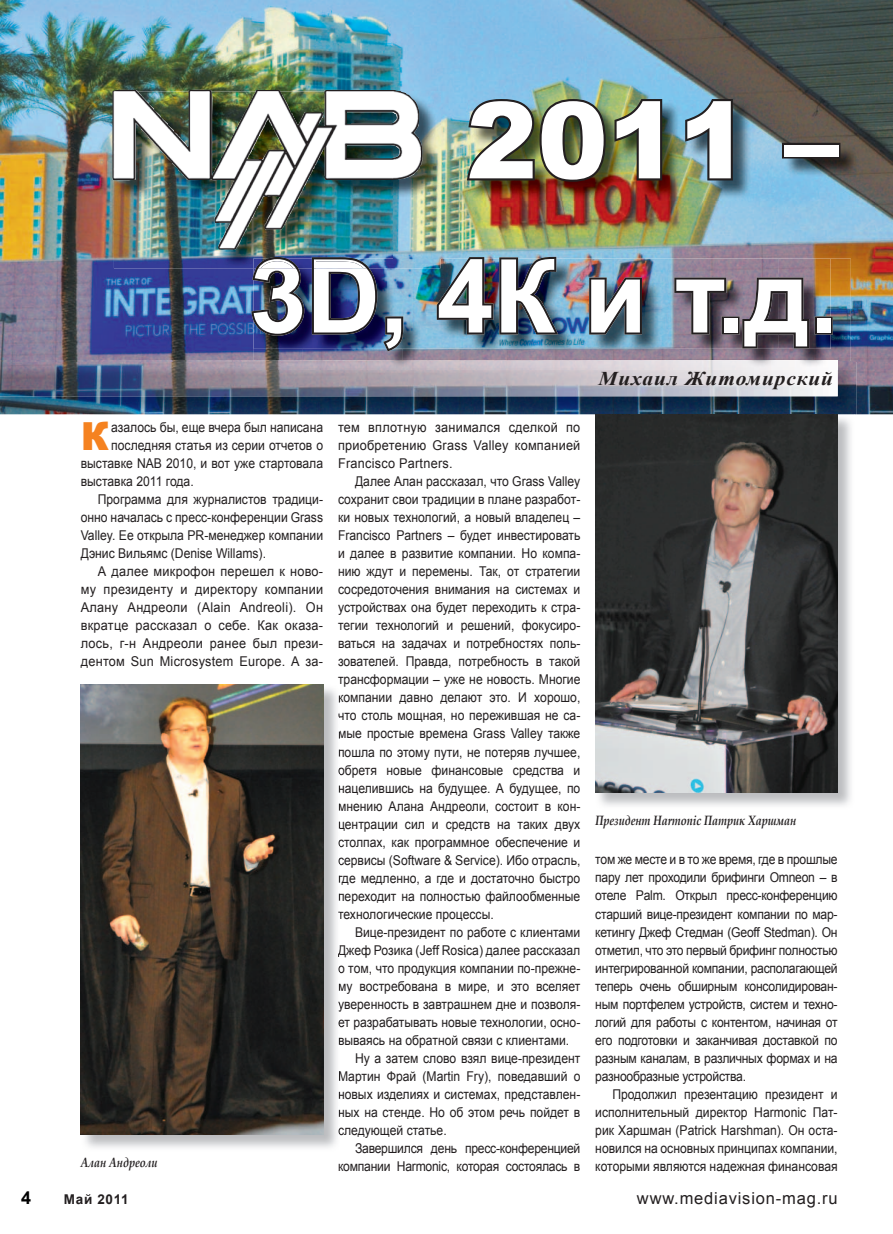
<style>
.page{position:relative;width:893px;height:1234px;background:#fff}
.page>*{position:absolute;margin:0;border:0;box-sizing:border-box;transform-origin:0 0}
.t1{font:900 106.05px "Arial";color:#fff}
.t2{font:700 102px "Arial";color:#fff}
.t3{font:900 38.7px "Arial";color:#f58220}
.t4{font:italic 700 19.5px "Times New Roman";letter-spacing:.04em;color:#231f20;scale:1.1 1}
.t5{font:700 18px "Arial";color:#000}
.t6{font:16.5px "Arial";letter-spacing:.05em;color:#231f20}
.t7{font:13.5px/18px "Arial";color:#231f20;text-align:justify;scale:.9 1}
.t8{font:13.5px "Arial";letter-spacing:.02em;color:#231f20;scale:.94 1}
.t9{font:13.5px/18px "Arial";color:#231f20;text-align:justify;scale:.94 1}
.t10{font:13.5px "Arial";letter-spacing:-.02em;color:#231f20;scale:.9 1}
.t11{font:italic 700 13.5px "Book Antiqua";color:#231f20;scale:.8 1}
.t12{font:700 13.5px "Arial";letter-spacing:.05em;color:#231f20}
</style>
<div class="page">
<img style="left:0;top:0;width:893px;height:414px">
<img style="left:81px;top:684px;width:258px;height:464px">
<svg style="left:338px;top:684px;width:2px;height:21px"></svg>
<svg style="left:338px;top:713px;width:2px;height:28px"></svg>
<svg style="left:338px;top:749px;width:2px;height:64px"></svg>
<svg style="left:339px;top:821px;width:1px;height:80px"></svg>
<svg style="left:338px;top:911px;width:2px;height:10px"></svg>
<svg style="left:338px;top:944px;width:2px;height:13px"></svg>
<svg style="left:338px;top:965px;width:2px;height:28px"></svg>
<svg style="left:338px;top:1001px;width:2px;height:46px"></svg>
<svg style="left:339px;top:1091px;width:1px;height:44px"></svg>
<img style="left:81px;top:684px;width:242px;height:450px">
<img style="left:595px;top:418px;width:256px;height:388px">
<img style="left:595px;top:415px;width:243px;height:377px">
<img style="left:0;top:362px;width:856px;height:53px">
<img style="left:0;top:360px;width:838px;height:36px">
<img style="left:253px;top:351px;width:49px;height:9px">
<img style="left:402px;top:258px;width:449px;height:104px">
<img style="left:302px;top:351px;width:101px;height:9px">
<svg style="left:838px;top:362px;width:13px;height:7px"></svg>
<img style="left:253px;top:362px;width:585px;height:7px">
<img style="left:251px;top:257px;width:582px;height:94px">
<img style="left:469px;top:101px;width:389px;height:99px">
<img style="left:465px;top:95px;width:199px;height:89px">
<img style="left:683px;top:95px;width:52px;height:87px">
<div style="left:782px;top:143px;width:58px;height:15px;border:4px solid #231f20"></div>
<img style="left:114px;top:91px;width:280px;height:177px">
<img style="left:394px;top:91px;width:46px;height:167px">
<img style="left:253px;top:258px;width:187px;height:10px">
<img style="left:267px;top:257px;width:88px;height:2px">
<img style="left:254px;top:259px;width:186px;height:9px">
<img style="left:256px;top:259px;width:113px;height:9px">
<img style="left:112px;top:89px;width:192px;height:160px">
<h1 class="t1" style="left:467px;top:63px;width:373px">2011 –</h1>
<h2 class="t2" style="left:250px;top:229px;width:589px">3D, 4К и т.д.</h2>
<h3 class="t3" style="left:81px;top:408px;width:30px">К</h3>
<p class="t7" style="left:111px;top:418px;width:237px">азалось бы, еще вчера был написана</p>
<p class="t7" style="left:111px;top:436px;width:237px">последняя статья из серии отчетов о</p>
<p class="t7" style="left:81px;top:454px;width:271px">выставке NAB 2010, и вот уже стартовала</p>
<p class="t7" style="left:81px;top:472px;width:127px">выставка 2011 года.</p>
<p class="t7" style="left:98px;top:490px;width:252px">Программа для журналистов традици-</p>
<p class="t7" style="left:81px;top:508px;width:271px">онно началась с пресс-конференции Grass</p>
<p class="t7" style="left:81px;top:526px;width:271px">Valley. Ее открыла PR-менеджер компании</p>
<p class="t7" style="left:81px;top:544px;width:207px">Дэнис Вильямс (Denise Willams).</p>
<p class="t8" style="left:98px;top:562px;width:241px">А далее микрофон перешел к ново-</p>
<p class="t8" style="left:81px;top:580px;width:259px">му президенту и директору компании</p>
<p class="t8" style="left:81px;top:598px;width:259px">Алану Андреоли (Alain Andreoli). Он</p>
<p class="t8" style="left:81px;top:616px;width:259px">вкратце рассказал о себе. Как оказа-</p>
<p class="t8" style="left:81px;top:634px;width:259px">лось, г-н Андреоли ранее был прези-</p>
<p class="t8" style="left:81px;top:652px;width:259px">дентом Sun Microsystem Europe. А за-</p>
<p class="t11" style="left:81px;top:1152px;width:97px">Алан Андреоли</p>
<p class="t9" style="left:338px;top:418px;width:259px">тем вплотную занимался сделкой по приобретению Grass Valley компанией Francisco Partners.</p>
<p class="t7" style="left:338px;top:472px;width:271px;text-indent:17px">Далее Алан рассказал, что Grass Valley сохранит свои традиции в плане разработ&shy;ки новых технологий, а новый владелец – Francisco Partners – будет инвестировать и далее в развитие компании. Но компа&shy;нию ждут и перемены. Так, от стратегии сосредоточения внимания на системах и устройствах она будет переходить к стра&shy;тегии технологий и решений, фокусиро&shy;ваться на задачах и потребностях поль&shy;зователей. Правда, потребность в такой трансформации – уже не новость. Многие компании давно делают это. И хорошо, что столь мощная, но пережившая не са&shy;мые простые времена Grass Valley также пошла по этому пути, не потеряв лучшее, обретя новые финансовые средства и нацелившись на будущее. А будущее, по мнению Алана Андреоли, состоит в кон&shy;центрации сил и средств на таких двух столпах, как программное обеспечение и сервисы (Software &amp; Service). Ибо отрасль, где медленно, а где и достаточно быстро переходит на полностью файлообменные технологические процессы.</p>
<p class="t7" style="left:355px;top:922px;width:252px">Вице-президент по работе с клиентами</p>
<p class="t7" style="left:338px;top:940px;width:271px">Джеф Розика (Jeff Rosica) далее рассказал</p>
<p class="t7" style="left:338px;top:958px;width:271px">о том, что продукция компании по-прежне-</p>
<p class="t7" style="left:338px;top:976px;width:271px">му востребована в мире, и это вселяет</p>
<p class="t7" style="left:338px;top:994px;width:271px">уверенность в завтрашнем дне и позволя-</p>
<p class="t7" style="left:338px;top:1012px;width:271px">ет разрабатывать новые технологии, осно-</p>
<p class="t7" style="left:338px;top:1030px;width:258px">вываясь на обратной связи с клиентами.</p>
<p class="t7" style="left:355px;top:1048px;width:252px">Ну а затем слово взял вице-президент</p>
<p class="t7" style="left:338px;top:1066px;width:271px">Мартин Фрай (Martin Fry), поведавший о</p>
<p class="t7" style="left:338px;top:1084px;width:271px">новых изделиях и системах, представлен-</p>
<p class="t7" style="left:338px;top:1102px;width:271px">ных на стенде. Но об этом речь пойдет в</p>
<p class="t7" style="left:338px;top:1120px;width:122px">следующей статье.</p>
<p class="t10" style="left:355px;top:1138px;width:252px">Завершился день пресс-конференцией</p>
<p class="t10" style="left:338px;top:1156px;width:271px">компании Harmonic, которая состоялась в</p>
<h3 class="t4" style="left:599px;top:364px;width:215px">Михаил Житомирский</h3>
<p class="t11" style="left:595px;top:810px;width:253px">Президент Harmonic Патрик Харшман</p>
<p class="t7" style="left:595px;top:850px;width:271px">том же месте и в то же время, где в прошлые пару лет проходили брифинги Omneon – в отеле Palm. Открыл пресс-конференцию старший вице-президент компании по мар&shy;кетингу Джеф Стедман (Geoff Stedman). Он отметил, что это первый брифинг полностью интегрированной компании, располагающей теперь очень обширным консолидирован&shy;ным портфелем устройств, систем и техно&shy;логий для работы с контентом, начиная от его подготовки и заканчивая доставкой по разным каналам, в различных формах и на разнообразные устройства.</p>
<p class="t7" style="left:595px;top:1084px;width:271px;text-indent:17px">Продолжил презентацию президент и исполнительный директор Harmonic Пат&shy;рик Харшман (Patrick Harshman). Он оста&shy;новился на основных принципах компании, которыми являются надежная финансовая</p>
<h3 class="t5" style="left:21px;top:1185px;width:12px">4</h3>
<p class="t12" style="left:64px;top:1190px;width:66px">Май 2011</p>
<p class="t6" style="left:637px;top:1187px;width:202px">www.mediavision-mag.ru</p>
</div>
